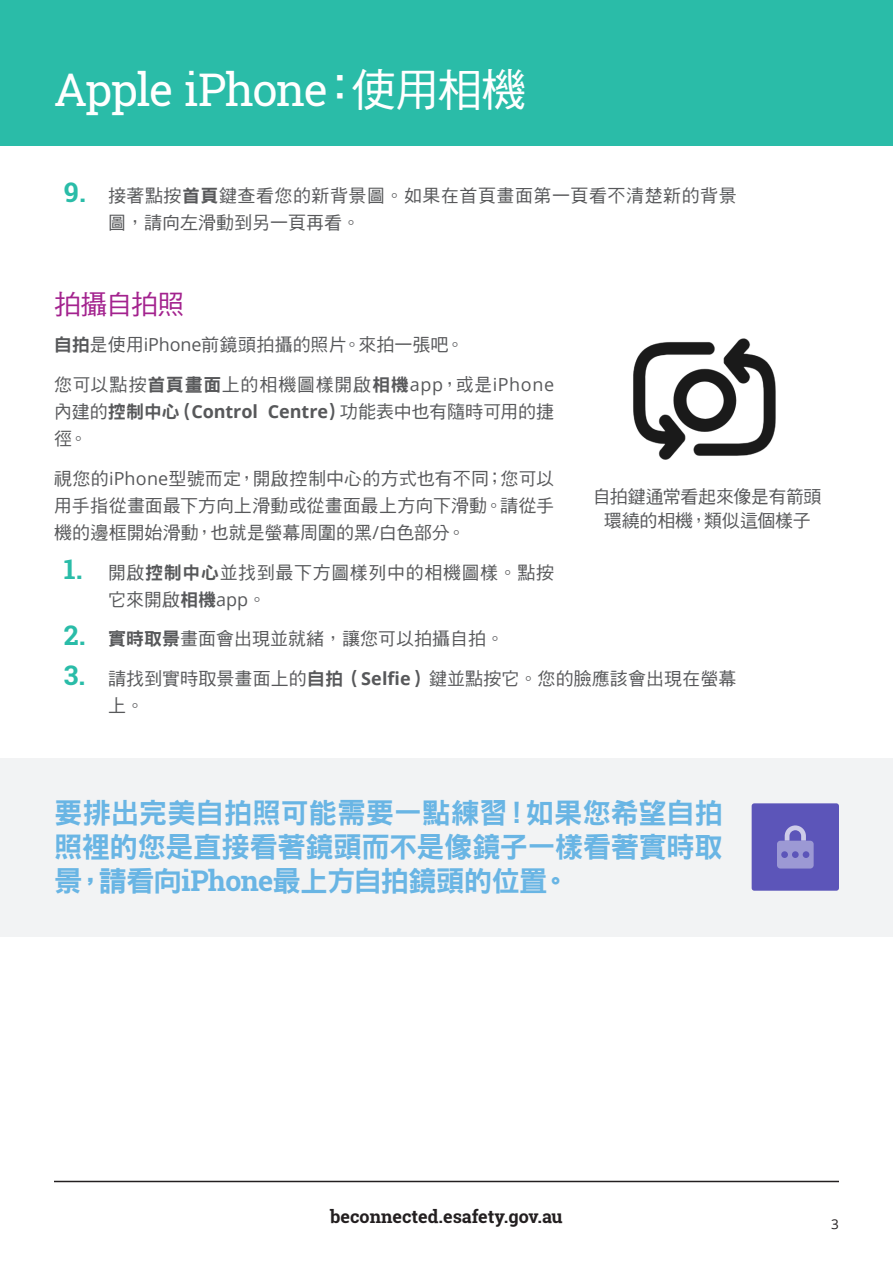
<style>
.page{position:relative;width:893px;height:1263px;background:#fff}
.page>*{position:absolute;margin:0;border:0;box-sizing:border-box;transform-origin:0 0}
.t1{font:45px "Roboto Slab";letter-spacing:-.035em;color:#fff}
.t2{font:28.5px/34.2px "DF Hei Std W9";letter-spacing:-.025em;color:#69b5e4;text-align:justify}
.t3{font:27px "DF Hei Std W5";letter-spacing:-.04em;color:#a3228e}
.t4{font:18px/27px "DF Hei Std W5";letter-spacing:.005em;color:#57585a;text-align:justify}
.t5{font:18px/27px "DF Hei Std W5";letter-spacing:.03em;color:#57585a}
.t6{font:18px/27px "DF Hei Std W5";letter-spacing:.035em;color:#57585a}
.t7{font:700 18px "Roboto Slab";color:#231f20}
.t8{font:18px/24px "DF Hei Std W5";letter-spacing:-.015em;color:#57585a;text-align:center}
.t9{font:13.5px "Open Sans";color:#231f20}
.s1{font-family:"DF Hei Std W5"}
.s2{font-family:"Roboto Slab";font-weight:700;font-size:27px;color:#2abca8}
.s3{font-family:"DF Hei Std W9"}
.s4{font-family:"Open Sans"}
.s5{font-family:"Open Sans";font-weight:700}
.s6{font-family:"Roboto Slab";font-weight:700}
</style>
<div class="page">
<hr style="left:54px;top:1181px;width:785px;height:1px;background:#231f20">
<div style="left:0;top:0;width:893px;height:145px;background:#2abca8"></div>
<div style="left:0;top:758px;width:893px;height:178px;background:#f2f3f4"></div>
<img style="left:633px;top:338px;width:143px;height:122px">
<div style="left:752px;top:803px;width:87px;height:88px;background:#5c55b9;border-radius:3px"></div>
<svg style="left:785px;top:825px;width:21px;height:16px"></svg>
<div style="left:777px;top:841px;width:37px;height:27px;background:#9c99d4;border-radius:3px"></div>
<div style="left:792px;top:851px;width:7px;height:7px;background:#5c55b9;border-radius:50%"></div>
<div style="left:803px;top:851px;width:6px;height:7px;background:#5c55b9;border-radius:50%"></div>
<div style="left:781px;top:851px;width:7px;height:7px;background:#5c55b9;border-radius:50%"></div>
<h1 class="t1" style="left:54px;top:59px;width:474px">Apple iPhone<span class="s1">：使用相機</span></h1>
<p class="t5" style="left:108px;top:181px;width:630px;text-indent:-44px"><span class="s2">9.</span> 接著點按<span class="s3">首頁</span>鍵查看您的新背景圖。如果在首頁畫面第一頁看不清楚新的背景圖，請向左滑動到另一頁再看。</p>
<h2 class="t3" style="left:54px;top:289px;width:132px">拍攝自拍照</h2>
<p class="t4" style="left:54px;top:331px;width:411px"><span class="s3">自拍</span>是使用<span class="s4">iPhone</span>前鏡頭拍攝的照片。來拍一張吧。</p>
<p class="t4" style="left:54px;top:371px;width:502px">您可以點按<span class="s3">首頁畫面</span>上的相機圖樣開啟<span class="s3">相機</span><span class="s4">app</span>，或是<span class="s4">iPhone</span>內建的<span class="s3">控制中心（</span><span class="s5">Control Centre</span><span class="s3">）</span>功能表中也有隨時可用的捷徑。</p>
<p class="t4" style="left:54px;top:465px;width:502px">視您的<span class="s4">iPhone</span>型號而定，開啟控制中心的方式也有不同；您可以用手指從畫面最下方向上滑動或從畫面最上方向下滑動。請從手機的邊框開始滑動，也就是螢幕周圍的黑<span class="s4">/</span>白色部分。</p>
<p class="t6" style="left:108px;top:558px;width:448px;text-indent:-44px"><span class="s2">1.</span> 開啟<span class="s3">控制中心</span>並找到最下方圖樣列中的相機圖樣。點按它來開啟<span class="s3">相機</span><span class="s4">app</span>。</p>
<p class="t4" style="left:64px;top:625px;width:442px"><span class="s2">2.</span> <span class="s3">實時取景</span>畫面會出現並就緒，讓您可以拍攝自拍。</p>
<p class="t4" style="left:108px;top:665px;width:630px;text-indent:-44px"><span class="s2">3.</span> 請找到實時取景畫面上的<span class="s3">自拍（</span><span class="s5">Selfie</span><span class="s3">）</span>鍵並點按它。您的臉應該會出現在螢幕上。</p>
<p class="t8" style="left:593px;top:484px;width:230px">自拍鍵通常看起來像是有箭頭環繞的相機，類似這個樣子</p>
<p class="t2" style="left:54px;top:795px;width:670px">要排出完美自拍照可能需要一點練習！如果您希望自拍照裡的您是直接看著鏡頭而不是像鏡子一樣看著實時取景，請看向<span class="s6">iPhone</span>最上方自拍鏡頭的位置。</p>
<p class="t7" style="left:330px;top:1204px;width:234px">beconnected.esafety.gov.au</p>
<p class="t9" style="left:831px;top:1214px;width:9px">3</p>
</div>
